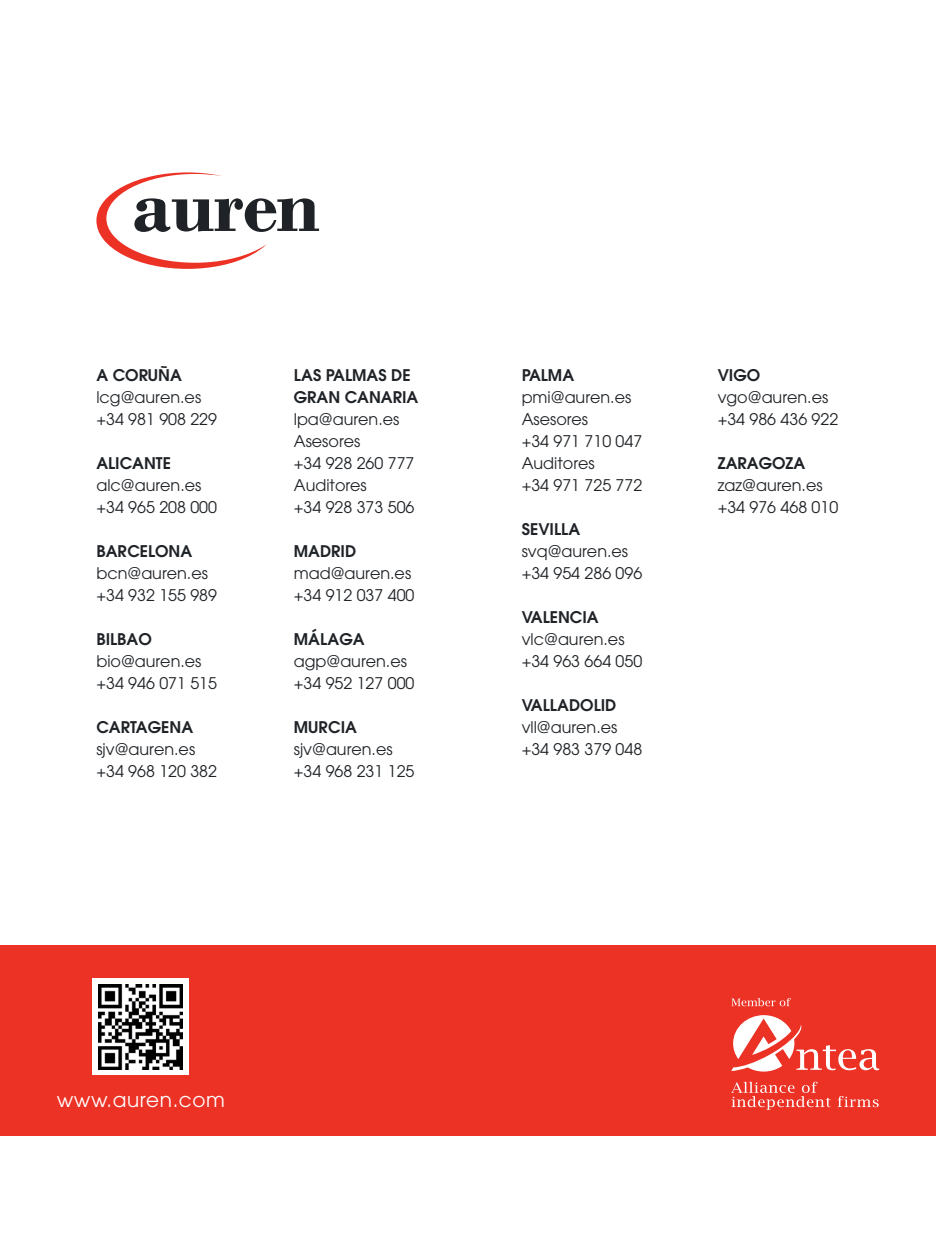
<style>
.page{position:relative;width:936px;height:1248px;background:#fff}
.page>*{position:absolute;margin:0;border:0;box-sizing:border-box;transform-origin:0 0}
.t1{font:20px "ITC Avant Garde Pro";letter-spacing:.03em;color:#fff}
.t2{font:16px/22px "ITC Avant Garde Pro";color:#1f2327}
.t3{font:600 16px/22px "ITC Avant Garde Pro";color:#1f2327}
</style>
<div class="page">
<div style="left:0;top:945px;width:935px;height:191px;background:#ec3125"></div>
<div style="left:93px;top:978px;width:96px;height:96px;background:#fff"></div>
<img style="left:98px;top:984px;width:85px;height:84px">
<svg style="left:731px;top:998px;width:59px;height:8px"></svg>
<svg style="left:731px;top:1015px;width:148px;height:56px"></svg>
<svg style="left:731px;top:1081px;width:147px;height:28px"></svg>
<svg style="left:96px;top:172px;width:223px;height:97px"></svg>
<p class="t3" style="left:96px;top:364px;width:87px">A CORUÑA</p>
<p class="t2" style="left:96px;top:386px;width:122px">lcg@auren.es +34 981 908 229</p>
<p class="t3" style="left:96px;top:452px;width:76px">ALICANTE</p>
<p class="t2" style="left:96px;top:474px;width:122px">alc@auren.es +34 965 208 000</p>
<p class="t3" style="left:96px;top:540px;width:97px">BARCELONA</p>
<p class="t2" style="left:96px;top:562px;width:122px">bcn@auren.es +34 932 155 989</p>
<p class="t3" style="left:96px;top:628px;width:57px">BILBAO</p>
<p class="t2" style="left:96px;top:650px;width:122px">bio@auren.es +34 946 071 515</p>
<p class="t3" style="left:96px;top:716px;width:98px">CARTAGENA</p>
<p class="t2" style="left:96px;top:738px;width:122px">sjv@auren.es +34 968 120 382</p>
<p class="t3" style="left:294px;top:364px;width:126px">LAS PALMAS DE<br>GRAN CANARIA</p>
<p class="t2" style="left:294px;top:408px;width:122px">lpa@auren.es<br>Asesores<br>+34 928 260 777<br>Auditores<br>+34 928 373 506</p>
<p class="t3" style="left:294px;top:540px;width:64px">MADRID</p>
<p class="t2" style="left:294px;top:562px;width:122px">mad@auren.es +34 912 037 400</p>
<p class="t3" style="left:294px;top:628px;width:72px">MÁLAGA</p>
<p class="t2" style="left:294px;top:650px;width:122px">agp@auren.es +34 952 127 000</p>
<p class="t3" style="left:294px;top:716px;width:65px">MURCIA</p>
<p class="t2" style="left:294px;top:738px;width:122px">sjv@auren.es +34 968 231 125</p>
<p class="t3" style="left:521px;top:364px;width:54px">PALMA</p>
<p class="t2" style="left:521px;top:386px;width:122px">pmi@auren.es<br>Asesores<br>+34 971 710 047<br>Auditores<br>+34 971 725 772</p>
<p class="t3" style="left:521px;top:518px;width:60px">SEVILLA</p>
<p class="t2" style="left:521px;top:540px;width:122px">svq@auren.es +34 954 286 096</p>
<p class="t3" style="left:521px;top:606px;width:79px">VALENCIA</p>
<p class="t2" style="left:521px;top:628px;width:122px">vlc@auren.es +34 963 664 050</p>
<p class="t3" style="left:521px;top:694px;width:96px">VALLADOLID</p>
<p class="t2" style="left:521px;top:716px;width:122px">vll@auren.es +34 983 379 048</p>
<p class="t3" style="left:717px;top:364px;width:44px">VIGO</p>
<p class="t2" style="left:717px;top:386px;width:122px">vgo@auren.es +34 986 436 922</p>
<p class="t3" style="left:717px;top:452px;width:89px">ZARAGOZA</p>
<p class="t2" style="left:717px;top:474px;width:122px">zaz@auren.es +34 976 468 010</p>
<p class="t1" style="left:57px;top:1086px;width:170px">www.auren.com</p>
</div>
